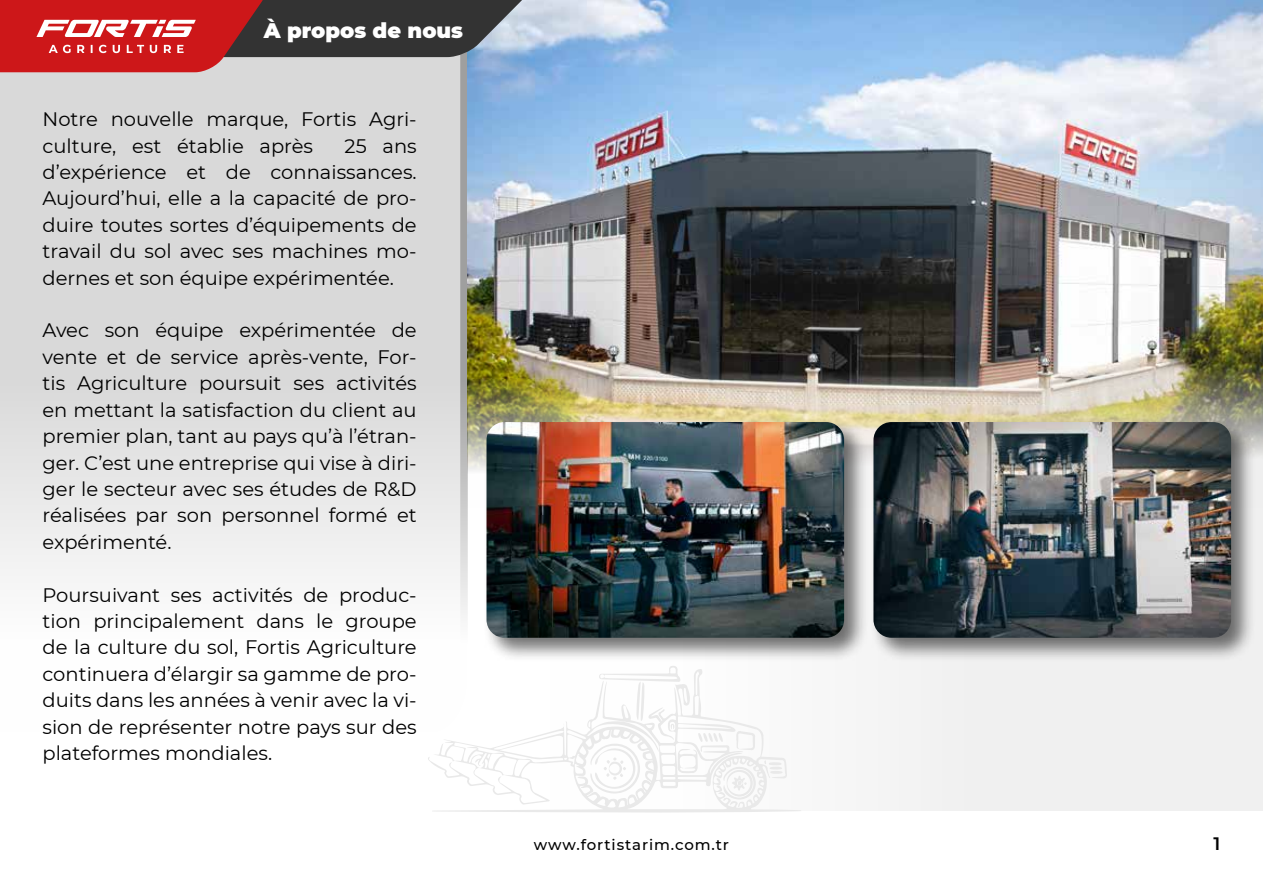
<style>
.page{position:relative;width:1263px;height:893px;background:#fff}
.page>*{position:absolute;margin:0;border:0;box-sizing:border-box;transform-origin:0 0}
.t1{font:900 21px "Montserrat";color:#fff}
.t2{font:19.5px/26.4px "Montserrat";color:#000;text-align:justify}
.t3{font:600 18px "Montserrat";color:#000}
.t4{font:500 15px "Montserrat";letter-spacing:.06em;color:#000}
</style>
<div class="page">
<div style="left:550px;top:107px;width:713px;height:703px;background:#f0f0f0"></div>
<svg style="left:0;top:72px;width:468px;height:546px"></svg>
<img style="left:468px;top:0;width:795px;height:471px">
<svg style="left:428px;top:669px;width:373px;height:144px;fill:#fefefe"></svg>
<svg style="left:764px;top:760px;width:19px;height:14px"></svg>
<svg style="left:736px;top:730px;width:20px;height:21px"></svg>
<svg style="left:698px;top:733px;width:25px;height:9px"></svg>
<svg style="left:590px;top:743px;width:50px;height:51px"></svg>
<svg style="left:677px;top:749px;width:21px;height:24px"></svg>
<svg style="left:599px;top:665px;width:82px;height:64px"></svg>
<svg style="left:723px;top:766px;width:33px;height:34px"></svg>
<div style="left:483px;top:418px;width:386px;height:244px;background:#000;opacity:.55"></div>
<img style="left:486px;top:422px;width:358px;height:216px">
<div style="left:870px;top:418px;width:386px;height:244px;background:#000;opacity:.55"></div>
<img style="left:873px;top:422px;width:358px;height:216px">
<svg style="left:0;top:0;width:529px;height:72px;background:#944d50"></svg>
<p class="t1" style="left:264px;top:15px;width:201px">À propos de nous</p>
<p class="t2" style="left:43px;top:105px;width:376px">Notre nouvelle marque, Fortis Agri&shy;culture, est établie après</p>
<p class="t2" style="left:43px;top:132px;width:376px;text-indent:302px">25 ans d’expérience et de connaissances.<br>Aujourd’hui, elle a la capacité de pro&shy;duire toutes sortes d’équipements de travail du sol avec ses machines mo&shy;dernes et son équipe expérimentée.</p>
<p class="t2" style="left:43px;top:317px;width:376px">Avec son équipe expérimentée de vente et de service après-vente, For&shy;tis Agriculture poursuit ses activités en mettant la satisfaction du client au premier plan, tant au pays qu’à l’étran&shy;ger. C’est une entreprise qui vise à diri&shy;ger le secteur avec ses études de R&amp;D réalisées par son personnel formé et expérimenté.</p>
<p class="t2" style="left:43px;top:581px;width:376px">Poursuivant ses activités de produc&shy;tion principalement dans le groupe de la culture du sol, Fortis Agriculture continuera d’élargir sa gamme de pro&shy;duits dans les années à venir avec la vi&shy;sion de représenter notre pays sur des plateformes mondiales.</p>
<p class="t4" style="left:534px;top:835px;width:196px">www.fortistarim.com.tr</p>
<p class="t3" style="left:1213px;top:831px;width:8px">1</p>
</div>
